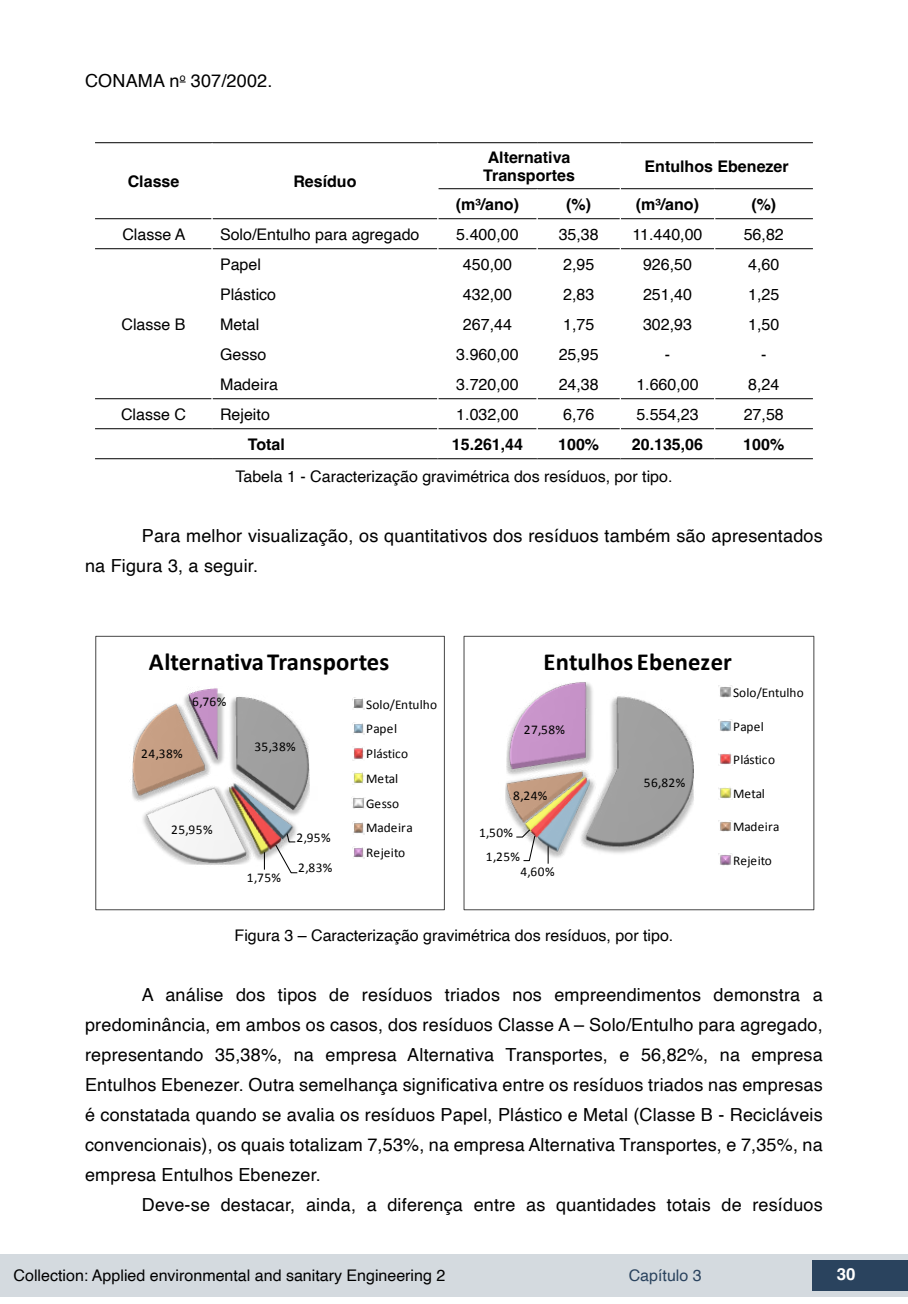
<style>
.page{position:relative;width:908px;height:1304px;background:#fff}
.page>*{position:absolute;margin:0;border:0;box-sizing:border-box;transform-origin:0 0}
.t1{font:700 24.6px "Calibri";letter-spacing:.005em;color:#000}
.t2{font:18px/30px "Helvetica";letter-spacing:.01em;color:#000}
.t3{font:700 16.8px "Helvetica";color:#fff}
.t4{font:16px "Helvetica";color:#000}
.t5{font:700 16px/18px "Helvetica";color:#000}
.t6{font:16px "Helvetica";color:#2a435e}
.t7{font:13.4px/24.8px "Calibri";letter-spacing:.01em;color:#000}
</style>
<div class="page">
<div style="left:0;top:1254px;width:906px;height:43px;background:#d4dadf"></div>
<div style="left:812px;top:1261px;width:95px;height:30px;background:#2a435e"></div>
<hr style="left:95px;top:142px;width:117px;height:1px;background:#000">
<hr style="left:212px;top:142px;width:225px;height:1px;background:#000">
<hr style="left:437px;top:142px;width:100px;height:1px;background:#000">
<hr style="left:537px;top:142px;width:83px;height:1px;background:#000">
<hr style="left:620px;top:142px;width:94px;height:1px;background:#000">
<hr style="left:714px;top:142px;width:98px;height:1px;background:#000">
<hr style="left:438px;top:188px;width:99px;height:1px;background:#000">
<hr style="left:537px;top:188px;width:82px;height:1px;background:#000">
<hr style="left:620px;top:188px;width:94px;height:1px;background:#000">
<hr style="left:714px;top:188px;width:98px;height:1px;background:#000">
<hr style="left:95px;top:218px;width:116px;height:1px;background:#000">
<hr style="left:212px;top:218px;width:225px;height:1px;background:#000">
<hr style="left:438px;top:218px;width:98px;height:1px;background:#000">
<hr style="left:537px;top:218px;width:82px;height:1px;background:#000">
<hr style="left:620px;top:218px;width:93px;height:1px;background:#000">
<hr style="left:714px;top:218px;width:98px;height:1px;background:#000">
<hr style="left:95px;top:248px;width:116px;height:1px;background:#000">
<hr style="left:212px;top:248px;width:225px;height:1px;background:#000">
<hr style="left:438px;top:248px;width:98px;height:1px;background:#000">
<hr style="left:537px;top:248px;width:82px;height:1px;background:#000">
<hr style="left:620px;top:248px;width:93px;height:1px;background:#000">
<hr style="left:714px;top:248px;width:98px;height:1px;background:#000">
<hr style="left:95px;top:398px;width:116px;height:1px;background:#000">
<hr style="left:212px;top:398px;width:225px;height:1px;background:#000">
<hr style="left:438px;top:398px;width:98px;height:1px;background:#000">
<hr style="left:537px;top:398px;width:82px;height:1px;background:#000">
<hr style="left:620px;top:398px;width:93px;height:1px;background:#000">
<hr style="left:714px;top:398px;width:98px;height:1px;background:#000">
<hr style="left:95px;top:428px;width:117px;height:1px;background:#000">
<hr style="left:212px;top:428px;width:225px;height:1px;background:#000">
<hr style="left:438px;top:428px;width:98px;height:1px;background:#000">
<hr style="left:537px;top:428px;width:82px;height:1px;background:#000">
<hr style="left:620px;top:428px;width:93px;height:1px;background:#000">
<hr style="left:714px;top:428px;width:98px;height:1px;background:#000">
<hr style="left:95px;top:458px;width:117px;height:1px;background:#000">
<hr style="left:212px;top:458px;width:225px;height:1px;background:#000">
<hr style="left:437px;top:458px;width:100px;height:1px;background:#000">
<hr style="left:537px;top:458px;width:83px;height:1px;background:#000">
<hr style="left:620px;top:458px;width:94px;height:1px;background:#000">
<hr style="left:714px;top:458px;width:98px;height:1px;background:#000">
<img style="left:130px;top:688px;width:180px;height:180px">
<svg style="left:274px;top:832px;width:24px;height:42px"></svg>
<svg style="left:264px;top:852px;width:1px;height:18px"></svg>
<svg style="left:352px;top:697px;width:12px;height:13px"></svg>
<svg style="left:352px;top:722px;width:12px;height:12px"></svg>
<svg style="left:354px;top:747px;width:10px;height:13px"></svg>
<img style="left:352px;top:771px;width:12px;height:14px">
<img style="left:352px;top:797px;width:12px;height:12px">
<svg style="left:352px;top:822px;width:12px;height:12px"></svg>
<svg style="left:352px;top:847px;width:12px;height:12px"></svg>
<div style="left:95px;top:636px;width:349px;height:274px;border:1px solid #4b4b4b"></div>
<img style="left:505px;top:682px;width:228px;height:182px">
<svg style="left:547px;top:846px;width:1px;height:18px"></svg>
<svg style="left:515px;top:828px;width:21px;height:34px"></svg>
<img style="left:718px;top:686px;width:14px;height:12px">
<img style="left:718px;top:720px;width:14px;height:12px">
<img style="left:718px;top:753px;width:14px;height:13px">
<img style="left:718px;top:786px;width:14px;height:14px">
<img style="left:718px;top:820px;width:14px;height:12px">
<img style="left:718px;top:854px;width:14px;height:12px">
<div style="left:463px;top:636px;width:351px;height:274px;border:1px solid #4b4b4b"></div>
<p class="t2" style="left:85px;top:66px;width:189px">CONAMA n<sup>o</sup> 307/2002.</p>
<p class="t5" style="left:128px;top:174px;width:53px">Classe</p>
<p class="t5" style="left:293px;top:174px;width:65px">Resíduo</p>
<p class="t5" style="left:483px;top:150px;width:93px">Alternativa<br>Transportes</p>
<p class="t5" style="left:644px;top:159px;width:146px">Entulhos Ebenezer</p>
<p class="t5" style="left:455px;top:197px;width:65px">(m³/ano)</p>
<p class="t5" style="left:566px;top:197px;width:26px">(%)</p>
<p class="t5" style="left:635px;top:197px;width:65px">(m³/ano)</p>
<p class="t5" style="left:751px;top:197px;width:26px">(%)</p>
<p class="t4" style="left:122px;top:222px;width:65px">Classe A</p>
<p class="t4" style="left:220px;top:222px;width:201px">Solo/Entulho para agregado</p>
<p class="t4" style="left:456px;top:222px;width:64px">5.400,00</p>
<p class="t4" style="left:558px;top:222px;width:42px">35,38</p>
<p class="t4" style="left:632px;top:222px;width:71px">11.440,00</p>
<p class="t4" style="left:743px;top:222px;width:42px">56,82</p>
<p class="t4" style="left:121px;top:312px;width:66px">Classe B</p>
<p class="t4" style="left:220px;top:252px;width:42px">Papel</p>
<p class="t4" style="left:463px;top:252px;width:50px">450,00</p>
<p class="t4" style="left:563px;top:252px;width:33px">2,95</p>
<p class="t4" style="left:642px;top:252px;width:50px">926,50</p>
<p class="t4" style="left:747px;top:252px;width:33px">4,60</p>
<p class="t4" style="left:220px;top:282px;width:58px">Plástico</p>
<p class="t4" style="left:463px;top:282px;width:50px">432,00</p>
<p class="t4" style="left:563px;top:282px;width:33px">2,83</p>
<p class="t4" style="left:642px;top:282px;width:50px">251,40</p>
<p class="t4" style="left:747px;top:282px;width:33px">1,25</p>
<p class="t4" style="left:220px;top:312px;width:41px">Metal</p>
<p class="t4" style="left:463px;top:312px;width:50px">267,44</p>
<p class="t4" style="left:563px;top:312px;width:33px">1,75</p>
<p class="t4" style="left:642px;top:312px;width:50px">302,93</p>
<p class="t4" style="left:747px;top:312px;width:33px">1,50</p>
<p class="t4" style="left:220px;top:342px;width:48px">Gesso</p>
<p class="t4" style="left:456px;top:342px;width:64px">3.960,00</p>
<p class="t4" style="left:558px;top:342px;width:42px">25,95</p>
<p class="t4" style="left:664px;top:342px;width:7px">-</p>
<p class="t4" style="left:760px;top:342px;width:7px">-</p>
<p class="t4" style="left:220px;top:372px;width:59px">Madeira</p>
<p class="t4" style="left:456px;top:372px;width:64px">3.720,00</p>
<p class="t4" style="left:558px;top:372px;width:42px">24,38</p>
<p class="t4" style="left:636px;top:372px;width:64px">1.660,00</p>
<p class="t4" style="left:747px;top:372px;width:33px">8,24</p>
<p class="t4" style="left:121px;top:402px;width:66px">Classe C</p>
<p class="t4" style="left:220px;top:402px;width:51px">Rejeito</p>
<p class="t4" style="left:456px;top:402px;width:64px">1.032,00</p>
<p class="t4" style="left:563px;top:402px;width:33px">6,76</p>
<p class="t4" style="left:636px;top:402px;width:64px">5.554,23</p>
<p class="t4" style="left:743px;top:402px;width:42px">27,58</p>
<p class="t5" style="left:248px;top:437px;width:39px">Total</p>
<p class="t5" style="left:451px;top:437px;width:73px">15.261,44</p>
<p class="t5" style="left:558px;top:437px;width:42px">100%</p>
<p class="t5" style="left:631px;top:437px;width:73px">20.135,06</p>
<p class="t5" style="left:743px;top:437px;width:42px">100%</p>
<p class="t4" style="left:235px;top:464px;width:438px">Tabela 1 - Caracterização gravimétrica dos resíduos, por tipo.</p>
<p class="t2" style="left:85px;top:521px;width:738px;text-indent:57px">Para melhor visualização, os quantitativos dos resíduos também são apresentados na Figura 3, a seguir.</p>
<h1 class="t1" style="left:149px;top:644px;width:241px">Alternativa Transportes</h1>
<p class="t7" style="left:366px;top:691px;width:72px">Solo/Entulho<br>Papel<br>Plástico<br>Metal<br>Gesso<br>Madeira<br>Rejeito</p>
<p class="t7" style="left:192px;top:688px;width:36px">6,76%</p>
<p class="t7" style="left:254px;top:734px;width:43px">35,38%</p>
<p class="t7" style="left:141px;top:741px;width:43px">24,38%</p>
<p class="t7" style="left:171px;top:817px;width:43px">25,95%</p>
<p class="t7" style="left:296px;top:825px;width:36px">2,95%</p>
<p class="t7" style="left:298px;top:855px;width:36px">2,83%</p>
<p class="t7" style="left:247px;top:864px;width:36px">1,75%</p>
<h1 class="t1" style="left:543px;top:644px;width:190px">Entulhos Ebenezer</h1>
<p class="t7" style="left:523px;top:717px;width:43px">27,58%</p>
<p class="t7" style="left:513px;top:783px;width:36px">8,24%</p>
<p class="t7" style="left:479px;top:820px;width:36px">1,50%</p>
<p class="t7" style="left:485px;top:843px;width:36px">1,25%</p>
<p class="t7" style="left:520px;top:859px;width:36px">4,60%</p>
<p class="t7" style="left:643px;top:770px;width:43px">56,82%</p>
<p class="t7" style="left:732px;top:680px;width:72px">Solo/Entulho</p>
<p class="t7" style="left:732px;top:713px;width:32px">Papel</p>
<p class="t7" style="left:732px;top:747px;width:43px">Plástico</p>
<p class="t7" style="left:732px;top:780px;width:33px">Metal</p>
<p class="t7" style="left:732px;top:814px;width:48px">Madeira</p>
<p class="t7" style="left:732px;top:848px;width:40px">Rejeito</p>
<p class="t4" style="left:234px;top:923px;width:440px">Figura 3 – Caracterização gravimétrica dos resíduos, por tipo.</p>
<p class="t2" style="left:85px;top:980px;width:738px;text-align:justify;text-indent:57px">A análise dos tipos de resíduos triados nos empreendimentos demonstra a predominância, em ambos os casos, dos resíduos Classe A – Solo/Entulho para agregado, representando 35,38%, na empresa Alternativa Transportes, e 56,82%, na empresa Entulhos Ebenezer. Outra semelhança significativa entre os resíduos triados nas empresas é constatada quando se avalia os resíduos Papel, Plástico e Metal (Classe B - Recicláveis convencionais), os quais totalizam 7,53%, na empresa Alternativa Transportes, e 7,35%, na empresa Entulhos Ebenezer.</p>
<p class="t2" style="left:142px;top:1190px;width:682px">Deve-se destacar, ainda, a diferença entre as quantidades totais de resíduos</p>
<p class="t4" style="left:14px;top:1263px;width:433px">Collection: Applied environmental and sanitary Engineering 2</p>
<p class="t6" style="left:628px;top:1263px;width:74px">Capítulo 3</p>
<p class="t3" style="left:836px;top:1264px;width:20px">30</p>
</div>
